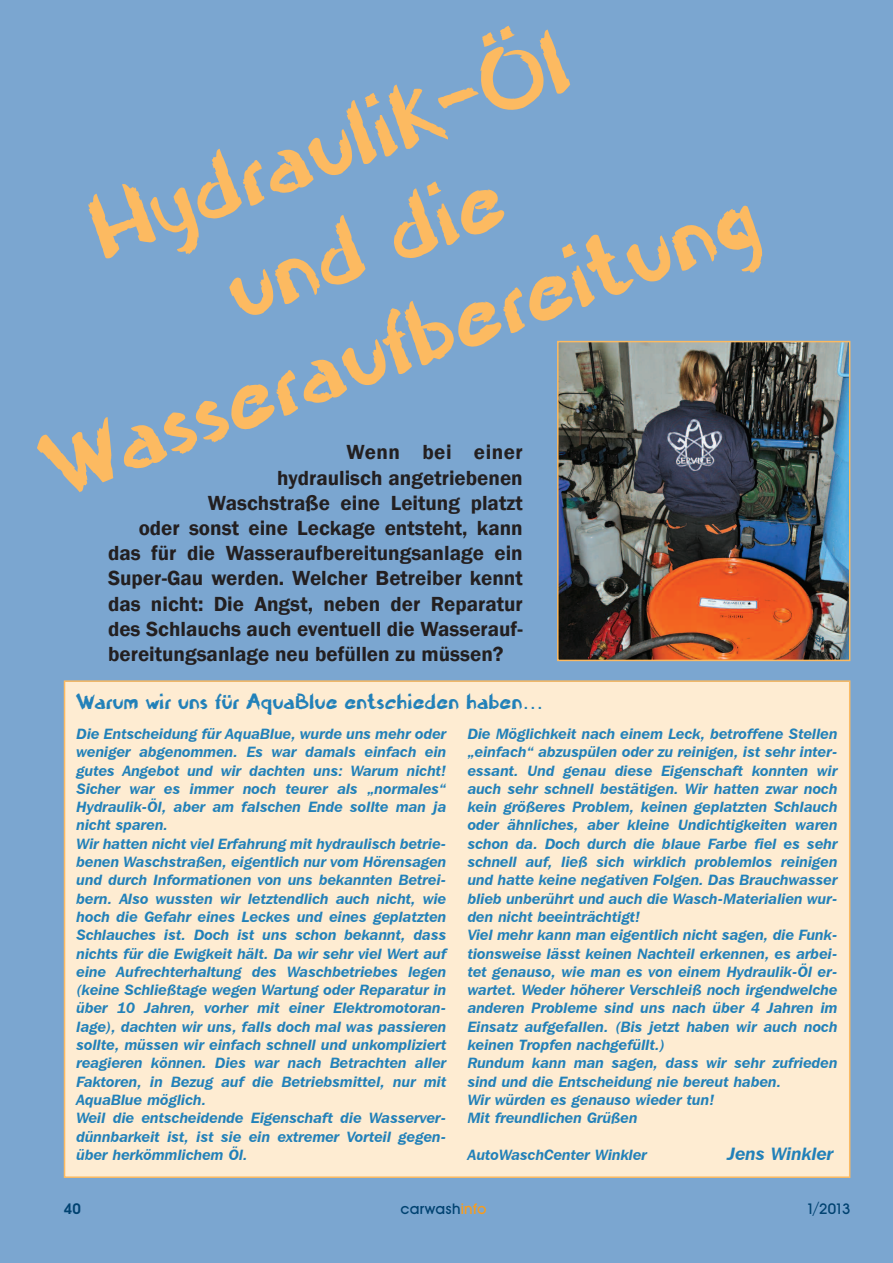
<style>
.page{position:relative;width:893px;height:1263px;background:#7ba6d0}
.page>*{position:absolute;margin:0;border:0;box-sizing:border-box;transform-origin:0 0}
.t1{font:87px/104.4px "Perujo";color:#fcba61;text-align:center}
.t2{font:600 21px "Franklin Gothic";color:#231f20}
.t3{font:21px "Perujo";color:#2281b9}
.t4{font:600 21px "Franklin Gothic";letter-spacing:.025em;color:#231f20}
.t5{font:italic 600 18px "Franklin Gothic IT Cby BT";color:#2281b9}
.t6{font:italic 600 15px/18.3px "Franklin Gothic IT Cby BT";color:#2281b9}
.t7{font:500 15px "Avant Garde Two BQ";letter-spacing:.02em;color:#004271}
.t8{font:600 15px "Avant Garde Two BQ";color:#004271}
.s1{color:#f89c1c}
</style>
<div class="page">
<img style="left:560px;top:344px;width:287px;height:314px">
<div style="left:557px;top:341px;width:293px;height:320px;border:2px solid #fcba61"></div>
<div style="left:65px;top:682px;width:784px;height:494px;background:#feecd2"></div>
<h1 class="t1" style="left:-40px;top:233px;width:754px;rotate:-20deg">Hydraulik-Öl<br>und die<br>Wasseraufbereitung</h1>
<h2 class="t4" style="left:346px;top:440px;width:178px">Wenn bei einer</h2>
<h2 class="t2" style="left:277px;top:465px;width:247px">hydraulisch angetriebenen</h2>
<h2 class="t2" style="left:208px;top:491px;width:316px">Waschstraße eine Leitung platzt</h2>
<h2 class="t2" style="left:139px;top:516px;width:386px">oder sonst eine Leckage entsteht, kann</h2>
<h2 class="t2" style="left:108px;top:541px;width:416px">das für die Wasseraufbereitungsanlage ein</h2>
<h2 class="t2" style="left:108px;top:566px;width:416px">Super-Gau werden. Welcher Betreiber kennt</h2>
<h2 class="t2" style="left:108px;top:591px;width:416px">das nicht: Die Angst, neben der Reparatur</h2>
<h2 class="t2" style="left:108px;top:617px;width:416px">des Schlauchs auch eventuell die Wasserauf-</h2>
<h2 class="t2" style="left:108px;top:642px;width:397px">bereitungsanlage neu befüllen zu müssen?</h2>
<h2 class="t3" style="left:77px;top:692px;width:468px">Warum wir uns für AquaBlue entschieden haben…</h2>
<p class="t6" style="left:76px;top:724px;width:372px">Die Entscheidung für AquaBlue, wurde uns mehr oder weniger abgenommen. Es war damals einfach ein gutes Angebot und wir dachten uns: Warum nicht!<br>Sicher war es immer noch teurer als „normales“ Hydraulik-Öl, aber am falschen Ende sollte man ja nicht sparen.<br>Wir hatten nicht viel Erfahrung mit hydraulisch betrie&shy;benen Waschstraßen, eigentlich nur vom Hörensagen und durch Informationen von uns bekannten Betrei&shy;bern. Also wussten wir letztendlich auch nicht, wie hoch die Gefahr eines Leckes und eines geplatzten Schlauches ist. Doch ist uns schon bekannt, dass nichts für die Ewigkeit hält. Da wir sehr viel Wert auf eine Aufrechterhaltung des Waschbetriebes legen (keine Schließtage wegen Wartung oder Reparatur in über 10 Jahren, vorher mit einer Elektromotoran&shy;lage), dachten wir uns, falls doch mal was passieren sollte, müssen wir einfach schnell und unkompliziert reagieren können. Dies war nach Betrachten aller Faktoren, in Bezug auf die Betriebsmittel, nur mit AquaBlue möglich.<br>Weil die entscheidende Eigenschaft die Wasserver&shy;dünnbarkeit ist, ist sie ein extremer Vorteil gegen&shy;über herkömmlichem Öl.</p>
<p class="t6" style="left:468px;top:724px;width:371px">Die Möglichkeit nach einem Leck, betroffene Stellen „einfach“ abzuspülen oder zu reinigen, ist sehr inter&shy;essant. Und genau diese Eigenschaft konnten wir auch sehr schnell bestätigen. Wir hatten zwar noch kein größeres Problem, keinen geplatzten Schlauch oder ähnliches, aber kleine Undichtigkeiten waren schon da. Doch durch die blaue Farbe fiel es sehr schnell auf, ließ sich wirklich problemlos reinigen und hatte keine negativen Folgen. Das Brauchwasser blieb unberührt und auch die Wasch-Materialien wur&shy;den nicht beeinträchtigt!<br>Viel mehr kann man eigentlich nicht sagen, die Funk&shy;tionsweise lässt keinen Nachteil erkennen, es arbei&shy;tet genauso, wie man es von einem Hydraulik-Öl er&shy;wartet. Weder höherer Verschleiß noch irgendwelche anderen Probleme sind uns nach über 4 Jahren im Einsatz aufgefallen. (Bis jetzt haben wir auch noch keinen Tropfen nachgefüllt.)<br>Rundum kann man sagen, dass wir sehr zufrieden sind und die Entscheidung nie bereut haben.<br>Wir würden es genauso wieder tun!<br>Mit freundlichen Grüßen</p>
<p class="t6" style="left:468px;top:1145px;width:181px">AutoWaschCenter Winkler</p>
<p class="t5" style="left:727px;top:1142px;width:107px">Jens Winkler</p>
<p class="t8" style="left:64px;top:1200px;width:19px">40</p>
<p class="t7" style="left:401px;top:1200px;width:87px">carwash<span class="s1">info</span></p>
<p class="t7" style="left:806px;top:1200px;width:46px">1/2013</p>
</div>
